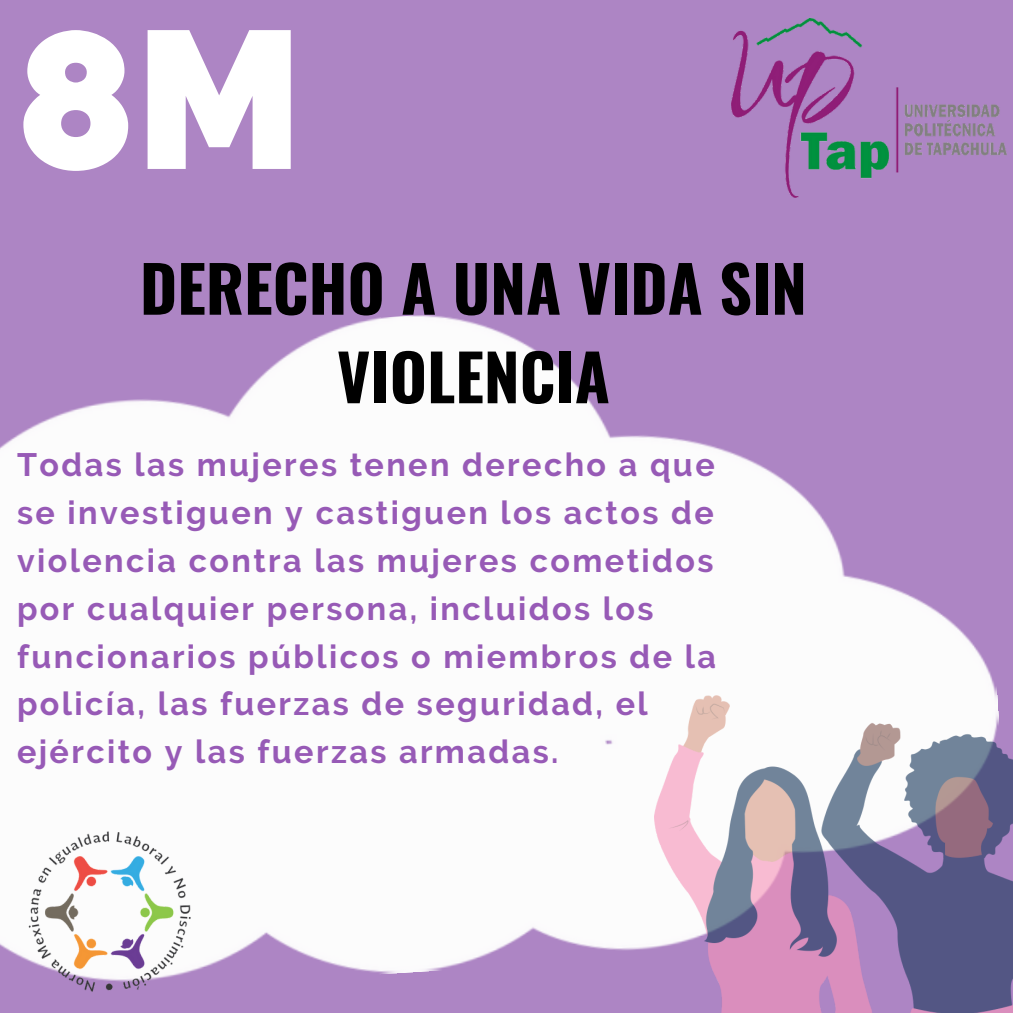
<style>
.page{position:relative;width:1013px;height:1013px;background:#fff}
.page>*{position:absolute;margin:0;border:0;box-sizing:border-box;transform-origin:0 0}
.t1{font:800 195.5px "Raleway";color:#fff}
.t2{font:700 63.75px/88.5px "Oswald";color:#000;text-align:center}
.t3{font:700 32.38px/47.8px "Raleway";letter-spacing:.075em;color:#975ab6}
</style>
<div class="page">
<div style="left:0;top:0;width:1012px;height:1012px;background:#ad85c4"></div>
<img style="left:732px;top:18px;width:274px;height:179px">
<img style="left:0;top:314px;width:997px;height:660px">
<img style="left:22px;top:816px;width:175px;height:176px">
<img style="left:654px;top:694px;width:358px;height:318px">
<p class="t1" style="left:16px;top:-15px;width:288px">8M</p>
<p class="t2" style="left:140px;top:242px;width:668px">DERECHO A UNA VIDA SIN<br>VIOLENCIA</p>
<p class="t3" style="left:17px;top:441px;width:700px">Todas las mujeres tenen derecho a que se investiguen y castiguen los actos de violencia contra las mujeres cometidos por cualquier persona, incluidos los funcionarios públicos o miembros de la policía, las fuerzas de seguridad, el ejército y las fuerzas armadas.</p>
</div>
